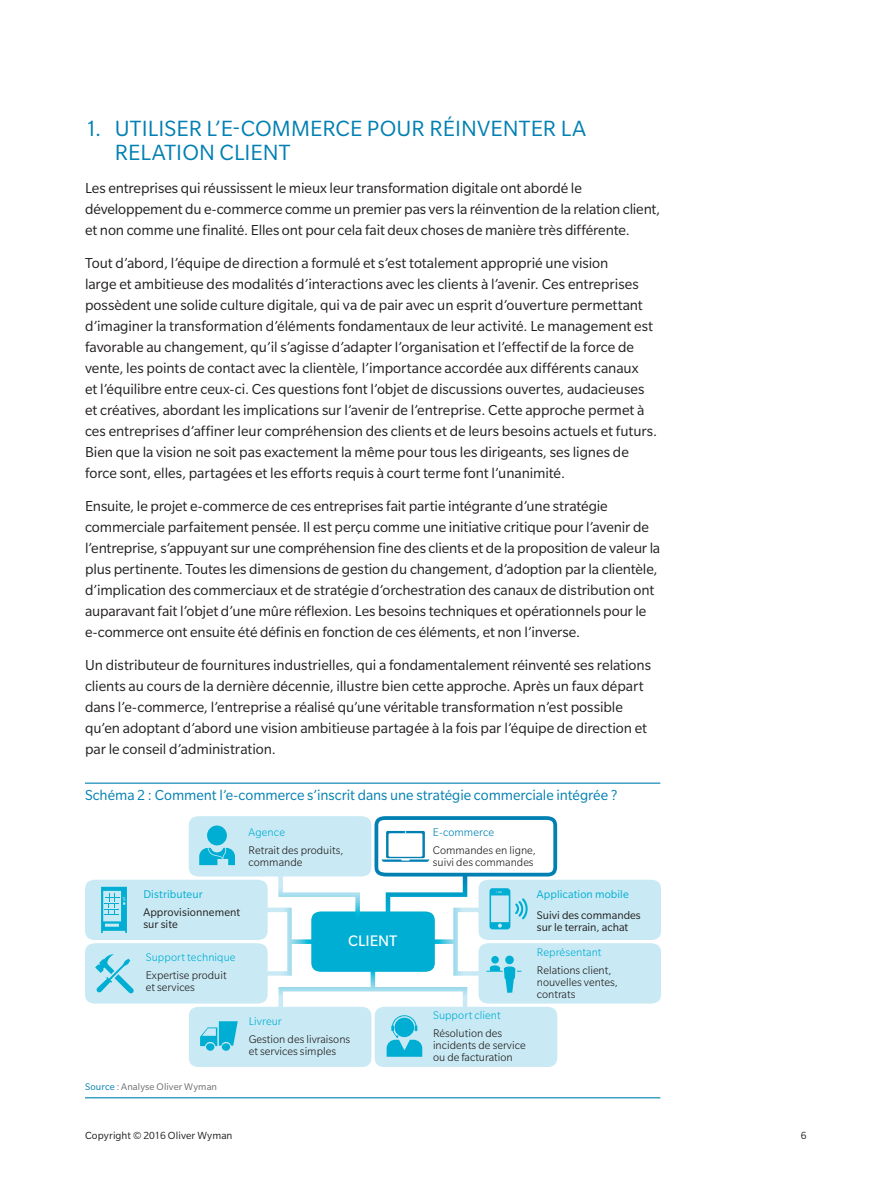
<style>
.page{position:relative;width:893px;height:1188px;background:#fff}
.page>*{position:absolute;margin:0;border:0;box-sizing:border-box;transform-origin:0 0}
.Numbered_Heading2_16{font:24px/24px "Slate Pro";letter-spacing:.005em;color:#0080b3}
.t1{font:16.65px "Slate Pro";color:#fff}
.t2{font:15.75px/21px "Slate Pro";letter-spacing:-.005em;color:#231f20}
.t3{font:15.75px "Slate Pro";letter-spacing:-.005em;color:#0080b3}
.t4{font:300 12px/18.1px "Slate Pro";color:#231f20}
.t5{font:300 12px/18.1px "Slate Pro";color:#00aed3}
.t6{font:12px/18.1px "Slate Pro";letter-spacing:.005em;color:#231f20}
.t7{font:12px/20.5px "Slate Pro";color:#00aed3}
.t8{font:11.25px "Slate Pro";letter-spacing:.01em;color:#231f20}
.Exhibit_Source{font:10.5px "Slate Pro";letter-spacing:.015em;color:#6c6d70}
.s1{color:#00aed3}
.s2{color:#231f20}
.s3{color:#0080b3}
</style>
<div class="page">
<hr style="left:85px;top:783px;width:575px;height:1px;background:#0080b3">
<hr style="left:85px;top:1097px;width:575px;height:1px;background:#0080b3">
<svg style="left:85px;top:816px;width:576px;height:250px"></svg>
<p class="Numbered_Heading2_16" style="left:115px;top:116px;width:472px;text-indent:-30px">1. UTILISER L’E-COMMERCE POUR RÉINVENTER LA<br>RELATION CLIENT</p>
<p class="t2" style="left:85px;top:177px;width:577px">Les entreprises qui réussissent le mieux leur transformation digitale ont abordé le développement du e-commerce comme un premier pas vers la réinvention de la relation client, et non comme une finalité. Elles ont pour cela fait deux choses de manière très différente.</p>
<p class="t2" style="left:85px;top:252px;width:574px">Tout d’abord, l’équipe de direction a formulé et s’est totalement approprié une vision<br>large et ambitieuse des modalités d’interactions avec les clients à l’avenir. Ces entreprises possèdent une solide culture digitale, qui va de pair avec un esprit d’ouverture permettant d’imaginer la transformation d’éléments fondamentaux de leur activité. Le management est favorable au changement, qu’il s’agisse d’adapter l’organisation et l’effectif de la force de vente, les points de contact avec la clientèle, l’importance accordée aux différents canaux<br>et l’équilibre entre ceux-ci. Ces questions font l’objet de discussions ouvertes, audacieuses et créatives, abordant les implications sur l’avenir de l’entreprise. Cette approche permet à ces entreprises d’affiner leur compréhension des clients et de leurs besoins actuels et futurs.<br>Bien que la vision ne soit pas exactement la même pour tous les dirigeants, ses lignes de force sont, elles, partagées et les efforts requis à court terme font l’unanimité.</p>
<p class="t2" style="left:85px;top:495px;width:577px">Ensuite, le projet e-commerce de ces entreprises fait partie intégrante d’une stratégie commerciale parfaitement pensée. Il est perçu comme une initiative critique pour l’avenir de l’entreprise, s’appuyant sur une compréhension fine des clients et de la proposition de valeur la plus pertinente. Toutes les dimensions de gestion du changement, d’adoption par la clientèle, d’implication des commerciaux et de stratégie d’orchestration des canaux de distribution ont auparavant fait l’objet d’une mûre réflexion. Les besoins techniques et opérationnels pour le e-commerce ont ensuite été définis en fonction de ces éléments, et non l’inverse.</p>
<p class="t2" style="left:85px;top:654px;width:568px">Un distributeur de fournitures industrielles, qui a fondamentalement réinventé ses relations clients au cours de la dernière décennie, illustre bien cette approche. Après un faux départ dans l’e-commerce, l’entreprise a réalisé qu’une véritable transformation n’est possible qu’en adoptant d’abord une vision ambitieuse partagée à la fois par l’équipe de direction et par le conseil d’administration.</p>
<p class="t3" style="left:85px;top:787px;width:534px">Schéma 2 : Comment l’e-commerce s’inscrit dans une stratégie commerciale intégrée ?</p>
<p class="t4" style="left:249px;top:823px;width:96px"><span class="s1">Agence<br></span>Retrait des produits,</p>
<p class="t4" style="left:249px;top:853px;width:55px">commande</p>
<p class="t6" style="left:143px;top:885px;width:98px"><span class="s1">Distributeur<br></span>Approvisionnement</p>
<p class="t6" style="left:143px;top:915px;width:36px">sur site</p>
<p class="t5" style="left:146px;top:948px;width:91px">Support technique<br><span class="s2">Expertise produit</span></p>
<p class="t4" style="left:146px;top:978px;width:51px">et services</p>
<p class="t1" style="left:348px;top:932px;width:51px">CLIENT</p>
<p class="t4" style="left:249px;top:1012px;width:103px"><span class="s1">Livreur<br></span>Gestion des livraisons</p>
<p class="t4" style="left:249px;top:1042px;width:89px">et services simples</p>
<p class="Exhibit_Source" style="left:85px;top:1081px;width:134px"><span class="s3">Source</span> : Analyse Oliver Wyman</p>
<p class="t4" style="left:433px;top:823px;width:105px"><span class="s3">E-commerce<br></span>Commandes en ligne,</p>
<p class="t4" style="left:433px;top:853px;width:102px">suivi des commandes</p>
<p class="t7" style="left:537px;top:884px;width:105px">Application mobile<br><span class="s2">Suivi des commandes</span></p>
<p class="t6" style="left:537px;top:918px;width:93px">sur le terrain, achat</p>
<p class="t5" style="left:433px;top:1006px;width:71px">Support client<br><span class="s2">Résolution des</span></p>
<p class="t4" style="left:433px;top:1039px;width:94px;line-height:12px">incidents de service ou de facturation</p>
<p class="t4" style="left:537px;top:943px;width:76px"><span class="s1">Représentant<br></span>Relations client,</p>
<p class="t4" style="left:537px;top:976px;width:83px;line-height:12px">nouvelles ventes, contrats</p>
<p class="t8" style="left:85px;top:1129px;width:149px">Copyright © 2016 Oliver Wyman</p>
<p class="t8" style="left:801px;top:1129px;width:7px">6</p>
</div>
